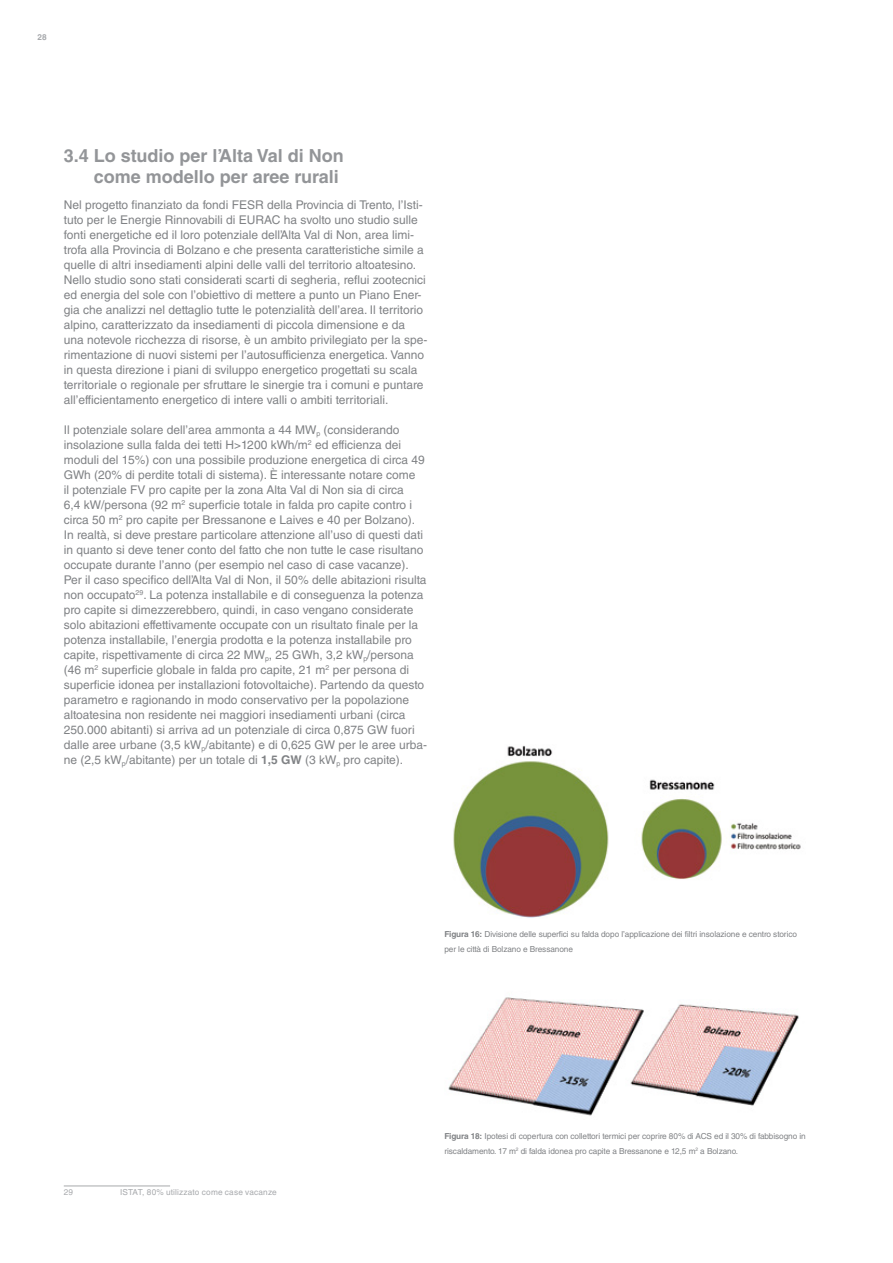
<style>
.page{position:relative;width:893px;height:1263px;background:#fff}
.page>*{position:absolute;margin:0;border:0;box-sizing:border-box;transform-origin:0 0}
.t1{font:700 18px/21px "Helvetica LT Std";color:#939598;text-align:right}
.t2{font:12px/15px "Helvetica LT Std";color:#808285}
.t3{font:8.25px/15px "Helvetica LT Std";letter-spacing:-.01em;color:#808285}
.t4{font:8.25px "Helvetica LT Std";letter-spacing:.02em;color:#a7a9ac}
.t5{font:700 8.25px "Helvetica LT Std";color:#a7a9ac}
.s1{font-weight:700}
</style>
<div class="page">
<hr style="left:64px;top:1186px;width:106px;height:1px;background:#a7a9ac">
<img style="left:448px;top:997px;width:351px;height:119px">
<img style="left:453px;top:745px;width:348px;height:173px">
<p class="t5" style="left:38px;top:32px;width:11px">28</p>
<h1 class="t1" style="left:64px;top:145px;width:281px">3.4 Lo studio per l’Alta Val di Non come modello per aree rurali</h1>
<p class="t2" style="left:64px;top:197px;width:365px">Nel progetto finanziato da fondi FESR della Provincia di Trento, l’Isti&shy;tuto per le Energie Rinnovabili di EURAC ha svolto uno studio sulle fonti energetiche ed il loro potenziale dell’Alta Val di Non, area limi&shy;trofa alla Provincia di Bolzano e che presenta caratteristiche simile a quelle di altri insediamenti alpini delle valli del territorio altoatesino.<br>Nello studio sono stati considerati scarti di segheria, reflui zootecnici ed energia del sole con l’obiettivo di mettere a punto un Piano Ener&shy;gia che analizzi nel dettaglio tutte le potenzialità dell’area. Il territorio alpino, caratterizzato da insediamenti di piccola dimensione e da una notevole ricchezza di risorse, è un ambito privilegiato per la spe&shy;rimentazione di nuovi sistemi per l’autosufficienza energetica. Vanno in questa direzione i piani di sviluppo energetico progettati su scala territoriale o regionale per sfruttare le sinergie tra i comuni e puntare all’efficientamento energetico di intere valli o ambiti territoriali.</p>
<p class="t2" style="left:64px;top:422px;width:365px">Il potenziale solare dell’area ammonta a 44 MW<sub>p</sub> (considerando insolazione sulla falda dei tetti H&gt;1200 kWh/m<sup>2</sup> ed efficienza dei moduli del 15%) con una possibile produzione energetica di circa 49<br>GWh (20% di perdite totali di sistema). È interessante notare come<br>il potenziale FV pro capite per la zona Alta Val di Non sia di circa<br>6,4 kW/persona (92 m<sup>2</sup> superficie totale in falda pro capite contro i circa 50 m<sup>2</sup> pro capite per Bressanone e Laives e 40 per Bolzano).<br>In realtà, si deve prestare particolare attenzione all’uso di questi dati in quanto si deve tener conto del fatto che non tutte le case risultano occupate durante l’anno (per esempio nel caso di case vacanze).<br>Per il caso specifico dell’Alta Val di Non, il 50% delle abitazioni risulta non occupato<sup>29</sup>. La potenza installabile e di conseguenza la potenza pro capite si dimezzerebbero, quindi, in caso vengano considerate solo abitazioni effettivamente occupate con un risultato finale per la potenza installabile, l’energia prodotta e la potenza installabile pro capite, rispettivamente di circa 22 MW<sub>p</sub>, 25 GWh, 3,2 kW<sub>p</sub>/persona (46 m<sup>2</sup> superficie globale in falda pro capite, 21 m<sup>2</sup> per persona di superficie idonea per installazioni fotovoltaiche). Partendo da questo parametro e ragionando in modo conservativo per la popolazione altoatesina non residente nei maggiori insediamenti urbani (circa 250.000 abitanti) si arriva ad un potenziale di circa 0,875 GW fuori dalle aree urbane (3,5 kW<sub>p</sub>/abitante) e di 0,625 GW per le aree urba&shy;ne (2,5 kW<sub>p</sub>/abitante) per un totale di <span class="s1">1,5 GW</span> (3 kW<sub>p</sub> pro capite).</p>
<p class="t3" style="left:444px;top:926px;width:354px"><span class="s1">Figura 16:</span> Divisione delle superfici su falda dopo l’applicazione dei filtri insolazione e centro storico per le città di Bolzano e Bressanone</p>
<p class="t4" style="left:64px;top:1187px;width:11px">29</p>
<p class="t4" style="left:120px;top:1187px;width:158px">ISTAT, 80% utilizzato come case vacanze</p>
<p class="t3" style="left:444px;top:1128px;width:363px"><span class="s1">Figura 18:</span> Ipotesi di copertura con collettori termici per coprire 80% di ACS ed il 30% di fabbisogno in riscaldamento. 17 m<sup>2</sup> di falda idonea pro capite a Bressanone e 12,5 m<sup>2</sup> a Bolzano.</p>
</div>
